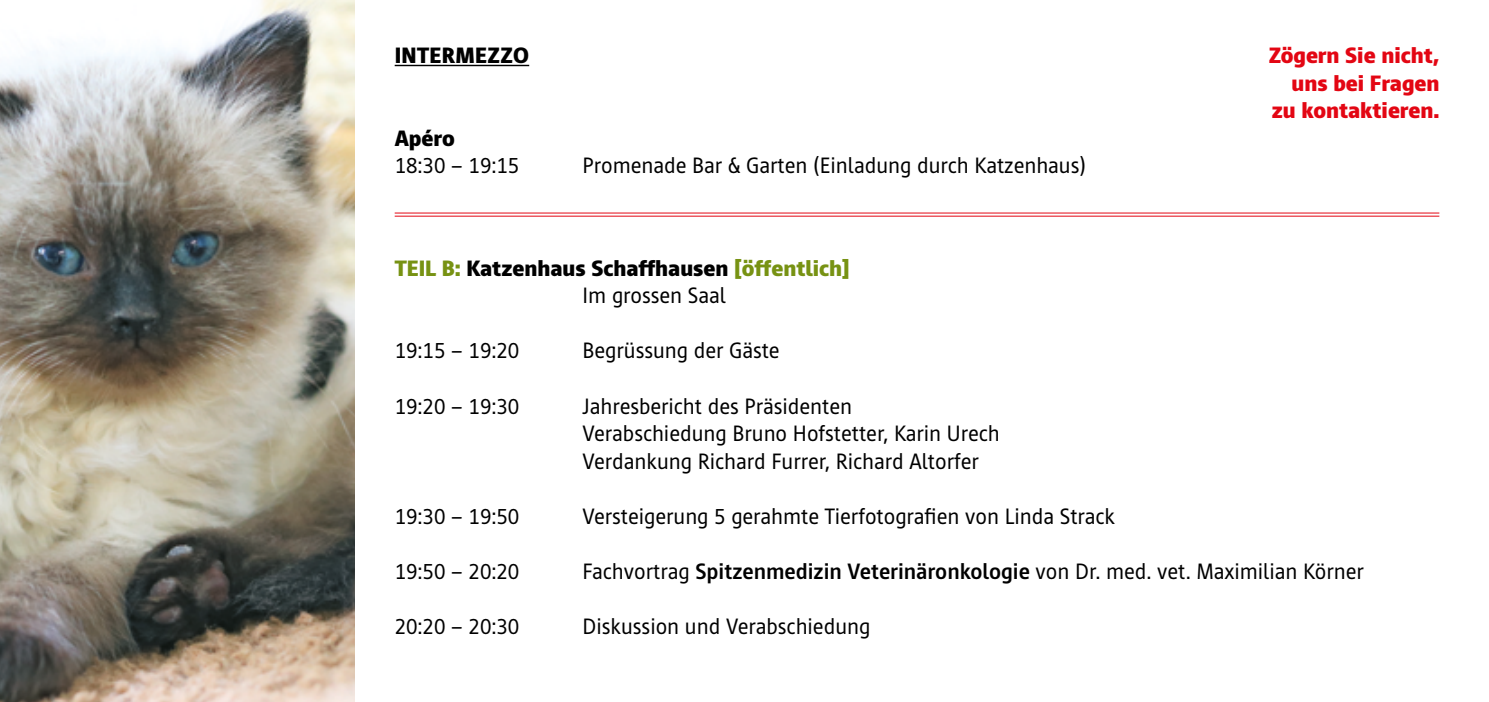
<style>
.page{position:relative;width:1489px;height:702px;background:#fff}
.page>*{position:absolute;margin:0;border:0;box-sizing:border-box;transform-origin:0 0}
.t1{font:22.5px/27.5px "Cast";color:#000}
.t2{font:900 22.5px/27.5px "Cast";color:#000}
.t3{font:900 22.5px/27.5px "Cast";color:#e30613;text-align:right}
.s1{color:#779213}
.s2{font-weight:400}
.s3{font-weight:700}
</style>
<div class="page">
<hr style="left:394px;top:65px;width:135px;height:1px;background:#000">
<img style="left:0;top:0;width:354px;height:702px">
<hr style="left:394px;top:212px;width:1045px;height:1px;background:#e30613">
<hr style="left:394px;top:216px;width:1045px;height:1px;background:#e30613">
<p class="t2" style="left:394px;top:41px;width:136px">INTERMEZZO</p>
<p class="t2" style="left:394px;top:124px;width:62px">Apéro</p>
<p class="t1" style="left:394px;top:152px;width:126px">18:30 – 19:15</p>
<p class="t1" style="left:582px;top:152px;width:505px">Promenade Bar &amp; Garten (Einladung durch Katzenhaus)</p>
<p class="t3" style="left:1268px;top:41px;width:172px">Zögern Sie nicht, uns bei Fragen zu kontaktieren.</p>
<p class="t2" style="left:582px;top:254px;width:268px;text-indent:-188px"><span class="s1">TEIL B:</span> Katzenhaus Schaffhausen <span class="s1">[öffentlich]<br></span><span class="s2">Im grossen Saal</span></p>
<p class="t1" style="left:394px;top:337px;width:126px">19:15 – 19:20</p>
<p class="t1" style="left:582px;top:337px;width:198px">Begrüssung der Gäste</p>
<p class="t1" style="left:394px;top:392px;width:126px">19:20 – 19:30</p>
<p class="t1" style="left:582px;top:392px;width:418px">Jahresbericht des Präsidenten<br>Verabschiedung Bruno Hofstetter, Karin Urech<br>Verdankung Richard Furrer, Richard Altorfer</p>
<p class="t1" style="left:394px;top:502px;width:126px">19:30 – 19:50</p>
<p class="t1" style="left:582px;top:502px;width:534px">Versteigerung 5 gerahmte Tierfotografien von Linda Strack</p>
<p class="t1" style="left:394px;top:557px;width:126px">19:50 – 20:20</p>
<p class="t1" style="left:582px;top:557px;width:782px">Fachvortrag <span class="s3">Spitzenmedizin Veterinäronkologie</span> von Dr. med. vet. Maximilian Körner</p>
<p class="t1" style="left:394px;top:612px;width:126px">20:20 – 20:30</p>
<p class="t1" style="left:582px;top:612px;width:289px">Diskussion und Verabschiedung</p>
</div>
